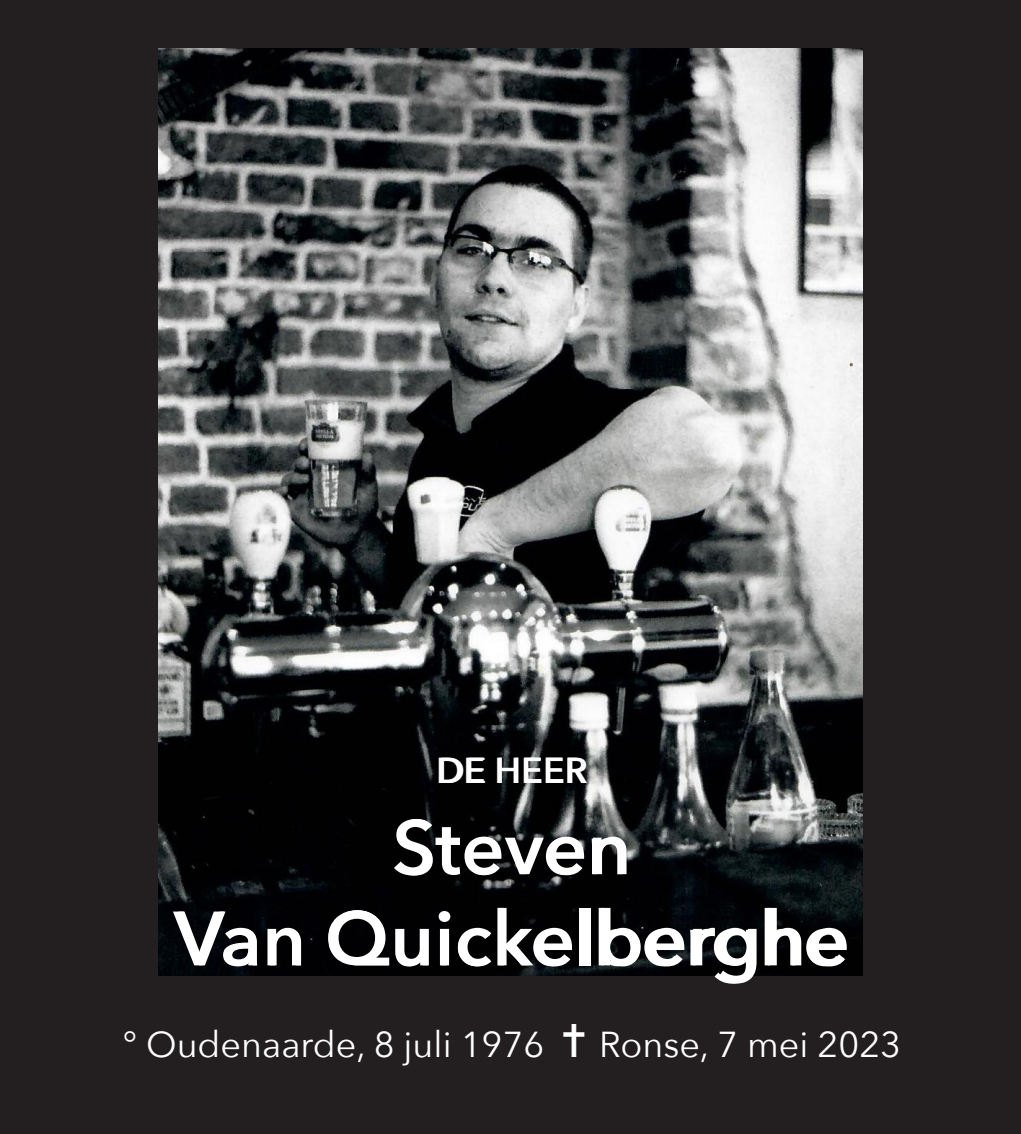
<style>
.page{position:relative;width:1021px;height:1134px;background:#fff}
.page>*{position:absolute;margin:0;border:0;box-sizing:border-box;transform-origin:0 0}
.t1{font:600 76px/91.2px "Avenir Next";color:#fff;text-align:center}
.t2{font:36px "Avenir Next";color:#fff}
.t3{font:600 36px "Avenir Next";color:#fff}
</style>
<div class="page">
<div style="left:0;top:0;width:1020px;height:1134px;background:#231f20"></div>
<img style="left:158px;top:48px;width:704px;height:927px">
<p class="t3" style="left:436px;top:739px;width:153px">DE HEER</p>
<p class="t1" style="left:174px;top:800px;width:678px">Steven<br>Van Quickelberghe</p>
<p class="t2" style="left:123px;top:1014px;width:780px">° Oudenaarde, 8 juli 1976 Ronse, 7 mei 2023</p>
</div>
